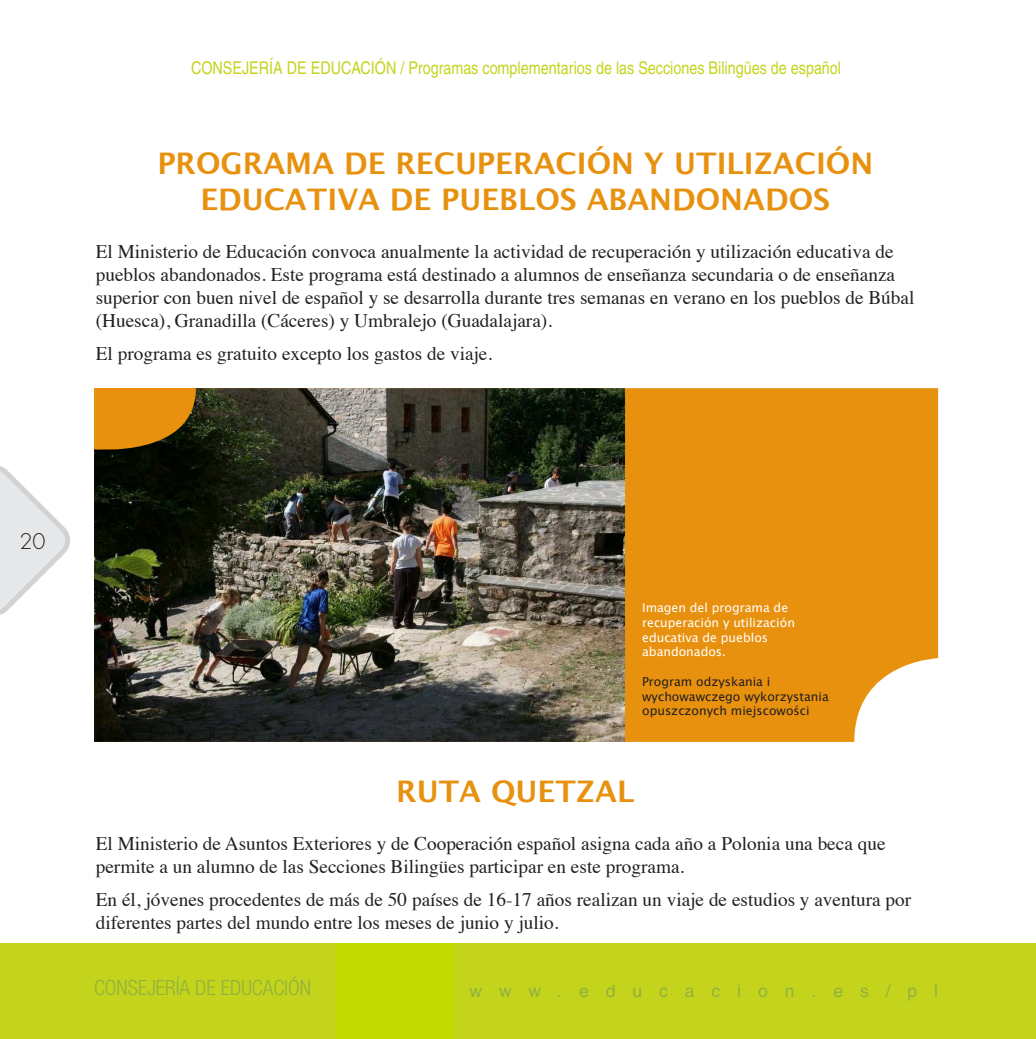
<style>
.page{position:relative;width:1036px;height:1039px;background:#fff}
.page>*{position:absolute;margin:0;border:0;box-sizing:border-box;transform-origin:0 0}
.t1{font:700 29.75px/35.7px "Lucida Grande";color:#e8910f;text-align:center}
.t2{font:300 condensed 21px "Helvetica Neue LT Std";color:#91b13f}
.t3{font:300 21px "Futura Std";color:#231f20}
.t4{font:19.25px/23.1px "Times";color:#231f20}
.t5{font:condensed 17.5px "Helvetica";color:#c4d41c}
.t6{font:17.5px "Helvetica";letter-spacing:.97em;color:#91b13f}
.t7{font:12.25px/14.7px "Lucida Grande";color:#fff}
.t8{font:12.25px/14.7px "Lucida Grande";color:#231f20}
</style>
<div class="page">
<div style="left:0;top:943px;width:336px;height:96px;background:#c4d41c"></div>
<div style="left:336px;top:943px;width:39px;height:96px;background:#c4db00"></div>
<div style="left:375px;top:943px;width:79px;height:96px;background:#c4db00"></div>
<div style="left:454px;top:943px;width:581px;height:96px;background:#c4d41c"></div>
<svg style="left:0;top:466px;width:70px;height:149px"></svg>
<div style="left:625px;top:388px;width:312px;height:354px;background:#e8910f"></div>
<img style="left:94px;top:388px;width:531px;height:354px">
<p class="t5" style="left:191px;top:57px;width:651px">CONSEJERÍA DE EDUCACIÓN / Programas complementarios de las Secciones Bilingües de español</p>
<h1 class="t1" style="left:157px;top:146px;width:717px">PROGRAMA DE RECUPERACIÓN Y UTILIZACIÓN<br>EDUCATIVA DE PUEBLOS ABANDONADOS</h1>
<p class="t4" style="left:96px;top:238px;width:819px">El Ministerio de Educación convoca anualmente la actividad de recuperación y utilización educativa de pueblos abandonados. Este programa está destinado a alumnos de enseñanza secundaria o de enseñanza superior con buen nivel de español y se desarrolla durante tres semanas en verano en los pueblos de Búbal (Huesca), Granadilla (Cáceres) y Umbralejo (Guadalajara).</p>
<p class="t4" style="left:96px;top:341px;width:398px">El programa es gratuito excepto los gastos de viaje.</p>
<p class="t3" style="left:19px;top:528px;width:28px">20</p>
<p class="t7" style="left:642px;top:601px;width:154px">Imagen del programa de recuperación y utilización educativa de pueblos abandonados.</p>
<p class="t8" style="left:642px;top:674px;width:188px">Program odzyskania i wychowawczego wykorzystania opuszczonych miejscowości</p>
<h1 class="t1" style="left:396px;top:773px;width:239px">RUTA QUETZAL</h1>
<p class="t4" style="left:96px;top:830px;width:791px">El Ministerio de Asuntos Exteriores y de Cooperación español asigna cada año a Polonia una beca que permite a un alumno de las Secciones Bilingües participar en este programa.</p>
<p class="t4" style="left:96px;top:886px;width:816px">En él, jóvenes procedentes de más de 50 países de 16-17 años realizan un viaje de estudios y aventura por diferentes partes del mundo entre los meses de junio y julio.</p>
<p class="t2" style="left:94px;top:975px;width:218px">CONSEJERÍA DE EDUCACIÓN</p>
<p class="t6" style="left:469px;top:981px;width:470px">www.educacion.es/pl</p>
</div>
